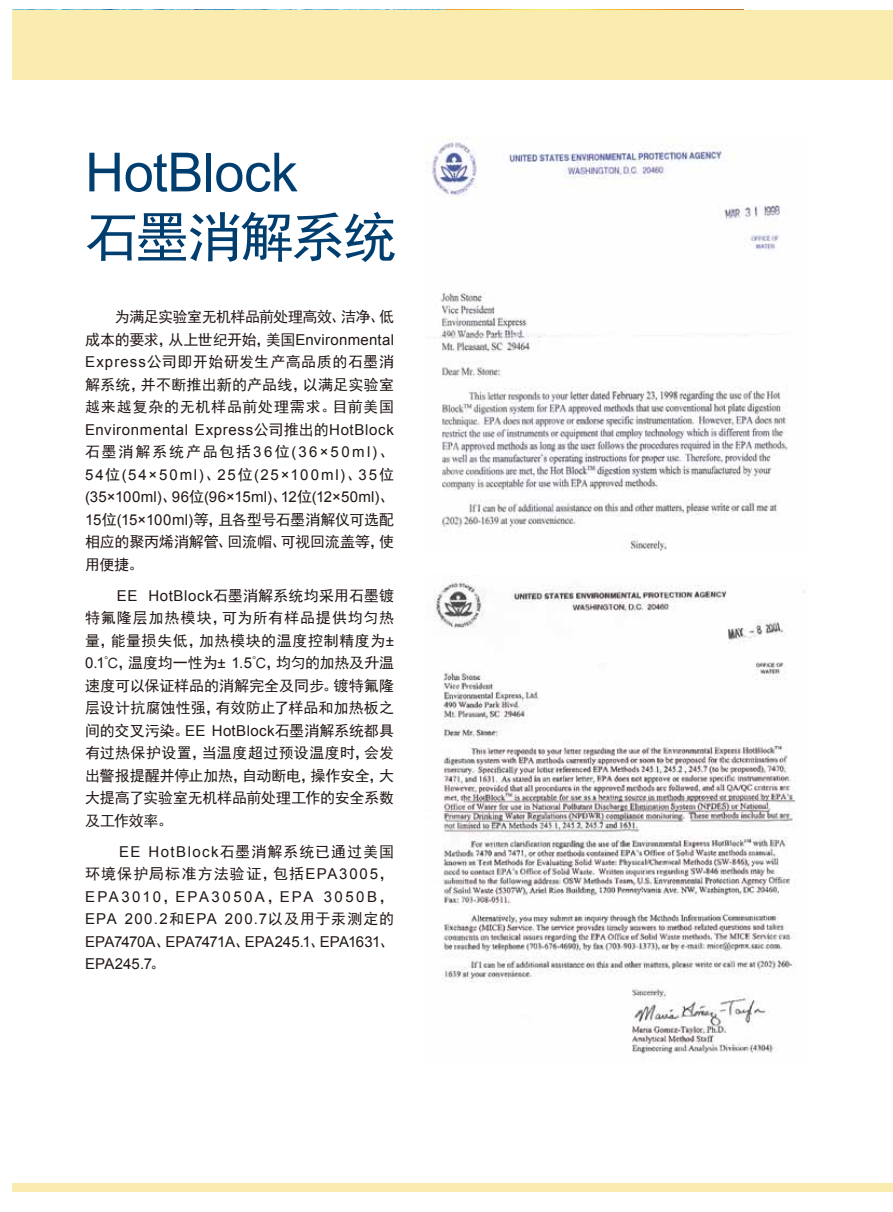
<style>
.page{position:relative;width:893px;height:1212px;background:#fff}
.page>*{position:absolute;margin:0;border:0;box-sizing:border-box;transform-origin:0 0}
.t1{font:54px "Arial";letter-spacing:-.01em;color:#003e70}
.t2{font:54px "Sim Hei";letter-spacing:-.035em;color:#003e70}
.t3{font:15px/22.5px "Sim Hei";letter-spacing:.01em;color:#221815;text-align:justify}
.t4{font:15px/22.5px "Arial";letter-spacing:.035em;color:#221815}
.t5{font:15px/22.5px "Sim Hei";letter-spacing:.07em;color:#221815;text-align:right}
.t6{font:15px "Sim Hei";letter-spacing:.115em;color:#221815}
.s1{font-family:"Arial"}
.s2{font-family:"Sim Hei"}
</style>
<div class="page">
<div style="left:12px;top:1183px;width:881px;height:9px;background:#faebaf"></div>
<div style="left:12px;top:10px;width:881px;height:70px;background:#faebaf"></div>
<img style="left:425px;top:136px;width:363px;height:414px">
<img style="left:434px;top:576px;width:372px;height:485px">
<h1 class="t1" style="left:85px;top:137px;width:214px">HotBlock</h1>
<h1 class="t2" style="left:85px;top:210px;width:313px">石墨消解系统</h1>
<p class="t3" style="left:85px;top:306px;width:310px;text-indent:30px">为满足实验室无机样品前处理高效、洁净、低成本的要求，从上世纪开始，美国<span class="s1">Environmental Express</span>公司即开始研发生产高品质的石墨消解系统，并不断推出新的产品线，以满足实验室越来越复杂的无机样品前处理需求。目前美国</p>
<p class="t4" style="left:85px;top:418px;width:310px">Environmental Express<span class="s2">公司推出的</span>HotBlock</p>
<p class="t6" style="left:85px;top:444px;width:310px">石墨消解系统产品包括<span class="s1">36</span>位<span class="s1">(36×50ml)</span>、</p>
<p class="t4" style="left:85px;top:463px;width:310px">54<span class="s2">位</span>(54×50ml)<span class="s2">、</span>25<span class="s2">位</span>(25×100ml)<span class="s2">、</span>35<span class="s2">位</span>(35×100ml)<span class="s2">、</span>96<span class="s2">位</span>(96×15ml)<span class="s2">、</span>12<span class="s2">位</span>(12×50ml)<span class="s2">、</span></p>
<p class="t3" style="left:85px;top:508px;width:310px"><span class="s1">15</span>位<span class="s1">(15×100ml)</span>等，且各型号石墨消解仪可选配相应的聚丙烯消解管、回流帽、可视回流盖等，使用便捷。</p>
<p class="t3" style="left:85px;top:584px;width:310px;text-indent:32px"><span class="s1">EE HotBlock</span>石墨消解系统均采用石墨镀特氟隆层加热模块，可为所有样品提供均匀热量，能量损失低，加热模块的温度控制精度为<span class="s1">± 0.1</span>℃，温度均一性为<span class="s1">± 1.5</span>℃，均匀的加热及升温速度可以保证样品的消解完全及同步。镀特氟隆层设计抗腐蚀性强，有效防止了样品和加热板之间的交叉污染。<span class="s1">EE HotBlock</span>石墨消解系统都具有过热保护设置，当温度超过预设温度时，会发出警报提醒并停止加热，自动断电，操作安全，大大提高了实验室无机样品前处理工作的安全系数及工作效率。</p>
<p class="t5" style="left:85px;top:840px;width:310px"><span class="s1">EE HotBlock</span>石墨消解系统已通过美国<br>环境保护局标准方法验证，包括<span class="s1">EPA3005</span>，</p>
<p class="t4" style="left:85px;top:885px;width:311px;text-align:justify">EPA3010<span class="s2">，</span>EPA3050A<span class="s2">，</span>EPA 3050B<span class="s2">，</span>EPA 200.2<span class="s2">和</span>EPA 200.7<span class="s2">以及用于汞测定的</span>EPA7470A<span class="s2">、</span>EPA7471A<span class="s2">、</span>EPA245.1<span class="s2">、</span>EPA1631<span class="s2">、</span>EPA245.7<span class="s2">。</span></p>
</div>
